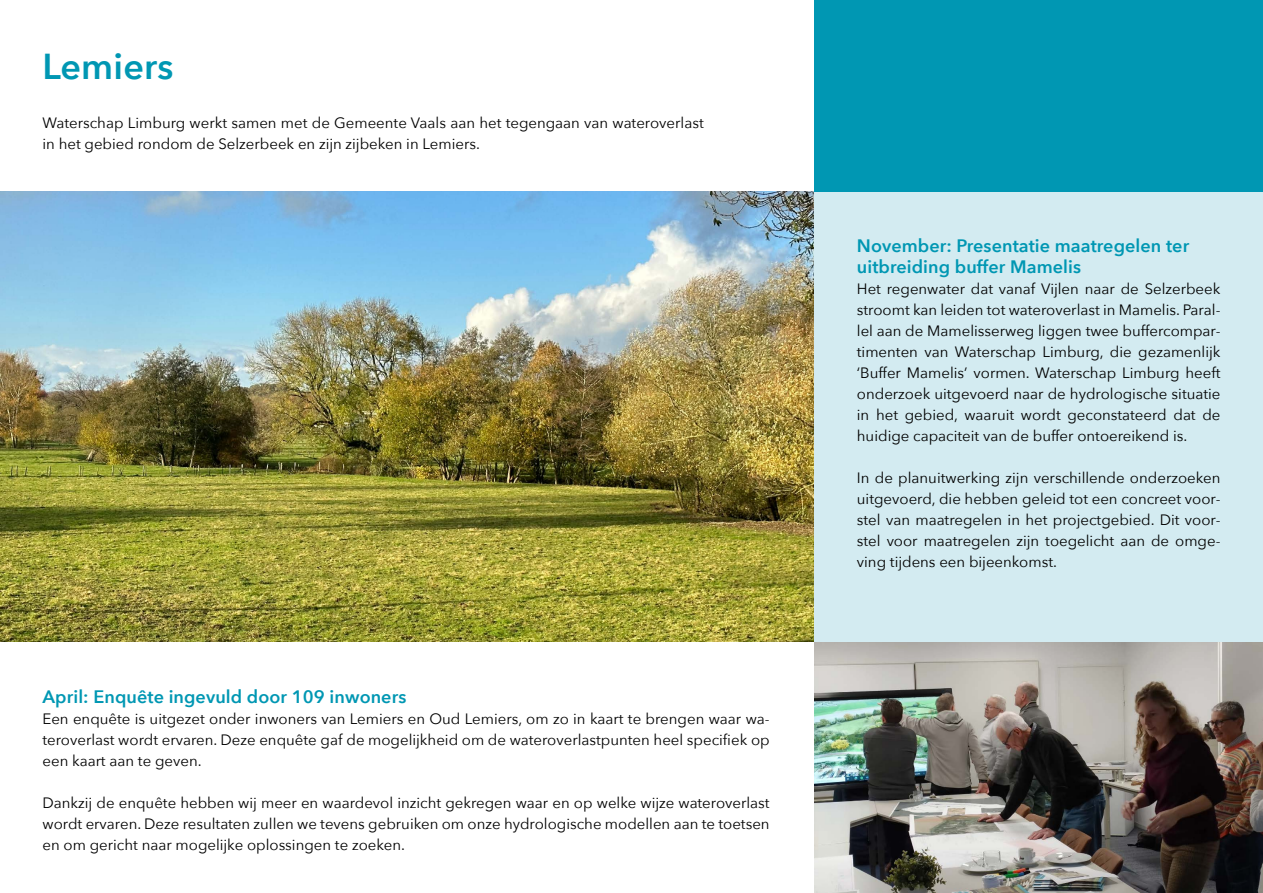
<style>
.page{position:relative;width:1263px;height:893px;background:#fff}
.page>*{position:absolute;margin:0;border:0;box-sizing:border-box;transform-origin:0 0}
.t1{font:600 36px "Avenir Next";letter-spacing:.005em;color:#0097b3}
.t2{font:600 18px/21px "Avenir Next";letter-spacing:.005em;color:#0097b3}
.t3{font:15px/21px "Avenir Next";color:#000;text-align:justify}
</style>
<div class="page">
<img style="left:814px;top:641px;width:449px;height:252px">
<img style="left:0;top:191px;width:814px;height:450px">
<div style="left:814px;top:191px;width:449px;height:450px;background:#d3ebf1"></div>
<div style="left:814px;top:0;width:449px;height:191px;background:#0097b3"></div>
<p class="t1" style="left:43px;top:35px;width:132px">Lemiers</p>
<p class="t3" style="left:43px;top:111px;width:663px">Waterschap Limburg werkt samen met de Gemeente Vaals aan het tegengaan van wateroverlast in het gebied rondom de Selzerbeek en zijn zijbeken in Lemiers.</p>
<p class="t2" style="left:43px;top:686px;width:365px">April: Enquête ingevuld door 109 inwoners</p>
<p class="t3" style="left:43px;top:708px;width:729px">Een enquête is uitgezet onder inwoners van Lemiers en Oud Lemiers, om zo in kaart te brengen waar wa&shy;teroverlast wordt ervaren. Deze enquête gaf de mogelijkheid om de wateroverlastpunten heel specifiek op een kaart aan te geven.</p>
<p class="t3" style="left:43px;top:792px;width:729px">Dankzij de enquête hebben wij meer en waardevol inzicht gekregen waar en op welke wijze wateroverlast wordt ervaren. Deze resultaten zullen we tevens gebruiken om onze hydrologische modellen aan te toetsen en om gericht naar mogelijke oplossingen te zoeken.</p>
<p class="t2" style="left:857px;top:234px;width:334px">November: Presentatie maatregelen ter uitbreiding buffer Mamelis</p>
<p class="t3" style="left:857px;top:277px;width:365px">Het regenwater dat vanaf Vijlen naar de Selzerbeek stroomt kan leiden tot wateroverlast in Mamelis. Paral&shy;lel aan de Mamelisserweg liggen twee buffercompar&shy;timenten van Waterschap Limburg, die gezamenlijk ‘Buffer Mamelis’ vormen. Waterschap Limburg heeft onderzoek uitgevoerd naar de hydrologische situatie in het gebied, waaruit wordt geconstateerd dat de huidige capaciteit van de buffer ontoereikend is.</p>
<p class="t3" style="left:857px;top:466px;width:365px">In de planuitwerking zijn verschillende onderzoeken uitgevoerd, die hebben geleid tot een concreet voor&shy;stel van maatregelen in het projectgebied. Dit voor&shy;stel voor maatregelen zijn toegelicht aan de omge&shy;ving tijdens een bijeenkomst.</p>
</div>
